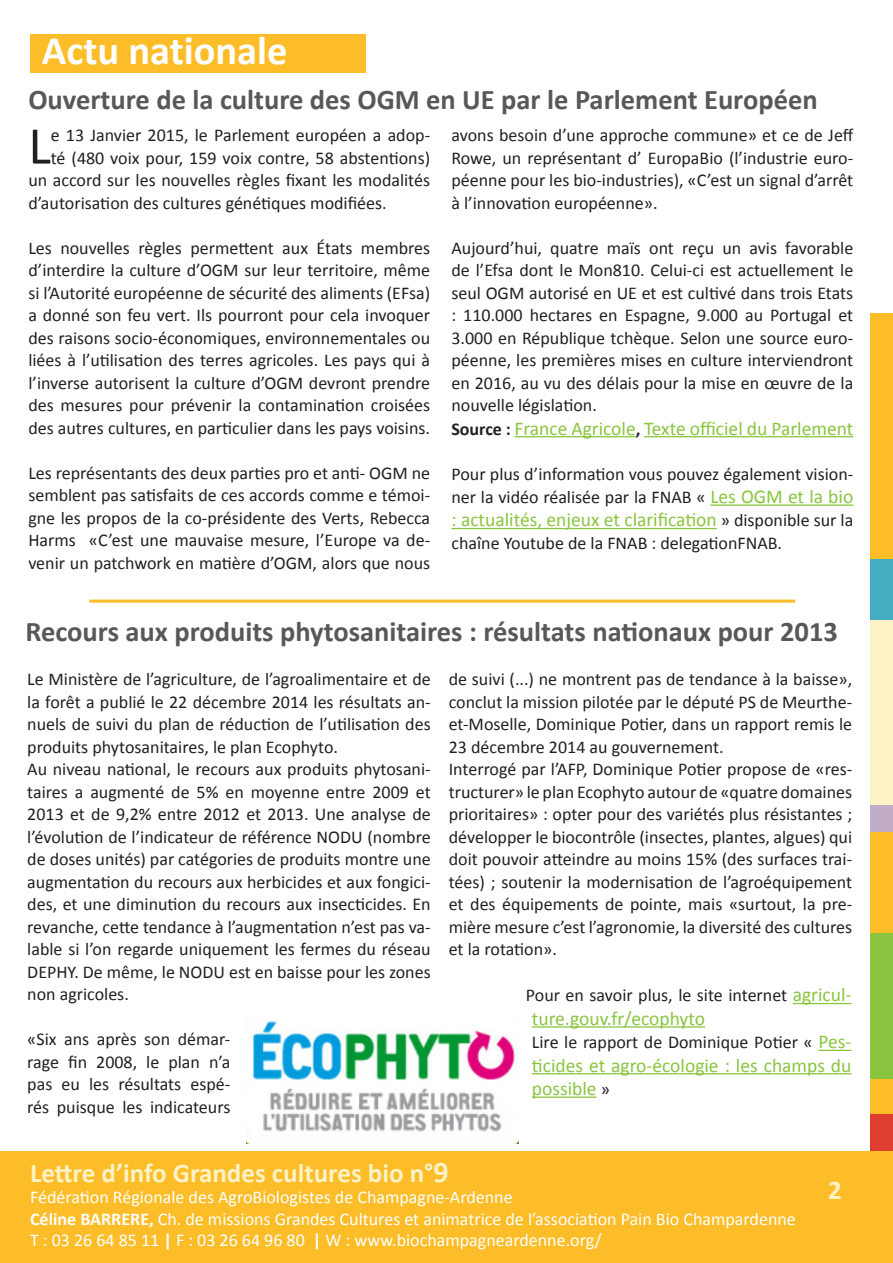
<style>
.page{position:relative;width:893px;height:1263px;background:#fff}
.page>*{position:absolute;margin:0;border:0;box-sizing:border-box;transform-origin:0 0}
.t1{font:53.4px "Calibri";color:#231f20}
.t2{font:700 40.5px "Calibri";color:#fff}
.t3{font:700 28.5px "Calibri";color:#57585a}
.t4{font:700 27px "Calibri";color:#fef2c7}
.t5{font:19.5px/23.4px "Calibri";color:#89c53f}
.t6{font:18px/22.5px "Calibri";color:#231f20;text-align:justify}
.t7{font:18px/21.6px "Calibri";color:#fff}
.s1{font-weight:700;font-size:18px;color:#231f20}
.s2{font-size:19.5px;color:#89c53f}
.s3{font-size:18px;color:#231f20}
.s4{font-size:30px}
.s5{font-weight:700}
</style>
<div class="page">
<div style="left:870px;top:313px;width:23px;height:811px;background:#fdbd28"></div>
<div style="left:870px;top:559px;width:23px;height:453px;background:#44adc2"></div>
<div style="left:870px;top:621px;width:23px;height:453px;background:#fef2c7"></div>
<div style="left:870px;top:805px;width:23px;height:205px;background:#c2adc7"></div>
<div style="left:870px;top:852px;width:23px;height:226px;background:#89c53f"></div>
<div style="left:870px;top:832px;width:23px;height:100px;background:#fdbd28"></div>
<div style="left:870px;top:1114px;width:23px;height:39px;background:#dd3e30"></div>
<div style="left:0;top:1151px;width:893px;height:112px;background:#fdbd28"></div>
<div style="left:30px;top:34px;width:336px;height:38px;background:#fdbd28"></div>
<hr style="left:514px;top:436px;width:122px;height:1px;background:#89c53f">
<hr style="left:644px;top:436px;width:209px;height:1px;background:#89c53f">
<hr style="left:710px;top:504px;width:143px;height:2px;background:#89c53f">
<hr style="left:451px;top:528px;width:266px;height:1px;background:#89c53f">
<hr style="left:793px;top:1003px;width:58px;height:1px;background:#89c53f">
<hr style="left:532px;top:1026px;width:173px;height:1px;background:#89c53f">
<hr style="left:818px;top:1050px;width:33px;height:1px;background:#89c53f">
<hr style="left:532px;top:1073px;width:319px;height:1px;background:#89c53f">
<hr style="left:532px;top:1096px;width:65px;height:2px;background:#89c53f">
<hr style="left:89px;top:600px;width:706px;height:3px;background:#fdbd28">
<img style="left:247px;top:1015px;width:271px;height:129px">
<p class="t2" style="left:42px;top:25px;width:247px">Actu nationale</p>
<p class="t3" style="left:28px;top:81px;width:791px">Ouverture de la culture des OGM en UE par le Parlement Européen</p>
<p class="t1" style="left:28px;top:112px;width:24px">L</p>
<p class="t6" style="left:51px;top:124px;width:381px">e 13 Janvier 2015, le Parlement européen a adop-</p>
<p class="t6" style="left:51px;top:146px;width:381px">té (480 voix pour, 159 voix contre, 58 abstentions)</p>
<p class="t6" style="left:28px;top:169px;width:403px">un accord sur les nouvelles règles fixant les modalités</p>
<p class="t6" style="left:28px;top:191px;width:360px">d’autorisation des cultures génétiques modifiées.</p>
<p class="t6" style="left:28px;top:236px;width:403px">Les nouvelles règles permettent aux États membres d’interdire la culture d’OGM sur leur territoire, même si l’Autorité européenne de sécurité des aliments (EFsa) a donné son feu vert. Ils pourront pour cela invoquer des raisons socio-économiques, environnementales ou liées à l’utilisation des terres agricoles. Les pays qui à l’inverse autorisent la culture d’OGM devront prendre des mesures pour prévenir la contamination croisées des autres cultures, en particulier dans les pays voisins.</p>
<p class="t6" style="left:28px;top:461px;width:403px">Les représentants des deux parties pro et anti- OGM ne semblent pas satisfaits de ces accords comme e témoi&shy;gne les propos de la co-présidente des Verts, Rebecca Harms «C’est une mauvaise mesure, l’Europe va de&shy;venir un patchwork en matière d’OGM, alors que nous</p>
<p class="t6" style="left:451px;top:124px;width:403px">avons besoin d’une approche commune» et ce de Jeff Rowe, un représentant d’ EuropaBio (l’industrie euro&shy;péenne pour les bio-industries), «C’est un signal d’arrêt à l’innovation européenne».</p>
<p class="t6" style="left:451px;top:236px;width:403px">Aujourd’hui, quatre maïs ont reçu un avis favorable de l’Efsa dont le Mon810. Celui-ci est actuellement le seul OGM autorisé en UE et est cultivé dans trois Etats : 110.000 hectares en Espagne, 9.000 au Portugal et 3.000 en République tchèque. Selon une source euro&shy;péenne, les premières mises en culture interviendront en 2016, au vu des délais pour la mise en œuvre de la nouvelle législation.</p>
<p class="t5" style="left:451px;top:416px;width:403px"><span class="s1">Source :</span> France Agricole<span class="s1">,</span> Texte officiel du Parlement</p>
<p class="t6" style="left:451px;top:462px;width:403px;line-height:23.4px">Pour plus d’information vous pouvez également vision&shy;ner la vidéo réalisée par la FNAB « <span class="s2">Les OGM et la bio</span></p>
<p class="t5" style="left:451px;top:508px;width:403px">: actualités, enjeux et clarification <span class="s3">» disponible sur la</span></p>
<p class="t6" style="left:451px;top:532px;width:332px">chaîne Youtube de la FNAB : delegationFNAB.</p>
<p class="t3" style="left:26px;top:613px;width:814px">Recours aux produits phytosanitaires : résultats nationaux pour 2013</p>
<p class="t6" style="left:27px;top:668px;width:405px">Le Ministère de l’agriculture, de l’agroalimentaire et de la forêt a publié le 22 décembre 2014 les résultats an&shy;nuels de suivi du plan de réduction de l’utilisation des produits phytosanitaires, le plan Ecophyto.</p>
<p class="t6" style="left:27px;top:758px;width:405px">Au niveau national, le recours aux produits phytosani&shy;taires a augmenté de 5% en moyenne entre 2009 et 2013 et de 9,2% entre 2012 et 2013. Une analyse de l’évolution de l’indicateur de référence NODU (nombre de doses unités) par catégories de produits montre une augmentation du recours aux herbicides et aux fongici&shy;des, et une diminution du recours aux insecticides. En revanche, cette tendance à l’augmentation n’est pas va&shy;lable si l’on regarde uniquement les fermes du réseau DEPHY. De même, le NODU est en baisse pour les zones non agricoles.</p>
<p class="t6" style="left:27px;top:1028px;width:205px">«Six ans après son démar&shy;rage fin 2008, le plan n’a pas eu les résultats espé&shy;rés puisque les indicateurs</p>
<p class="t6" style="left:449px;top:668px;width:405px">de suivi (...) ne montrent pas de tendance à la baisse», conclut la mission pilotée par le député PS de Meurthe&shy;et-Moselle, Dominique Potier, dans un rapport remis le 23 décembre 2014 au gouvernement.</p>
<p class="t6" style="left:449px;top:758px;width:405px">Interrogé par l’AFP, Dominique Potier propose de «res&shy;tructurer» le plan Ecophyto autour de «quatre domaines prioritaires» : opter pour des variétés plus résistantes ; développer le biocontrôle (insectes, plantes, algues) qui doit pouvoir atteindre au moins 15% (des surfaces trai&shy;tées) ; soutenir la modernisation de l’agroéquipement et des équipements de pointe, mais «surtout, la pre&shy;mière mesure c’est l’agronomie, la diversité des cultures et la rotation».</p>
<p class="t6" style="left:526px;top:984px;width:327px">Pour en savoir plus, le site internet <span class="s2">agricul-</span></p>
<p class="t5" style="left:532px;top:1007px;width:175px">ture.gouv.fr/ecophyto</p>
<p class="t6" style="left:532px;top:1031px;width:321px">Lire le rapport de Dominique Potier « <span class="s2">Pes-</span></p>
<p class="t5" style="left:532px;top:1053px;width:321px">ticides et agro-écologie : les champs du possible <span class="s3">»</span></p>
<h3 class="t4" style="left:30px;top:1155px;width:420px">Lettre d’info Grandes cultures bio n°<span class="s4">9</span></h3>
<p class="t7" style="left:30px;top:1186px;width:767px">Fédération Régionale des AgroBiologistes de Champagne-Ardenne<br><span class="s5">Céline BARRERE,</span> Ch. de missions Grandes Cultures et animatrice de l’association Pain Bio Champardenne<br>T : 03 26 64 85 11 <span class="s5">|</span> F : 03 26 64 96 80 <span class="s5">|</span> W : www.biochampagneardenne.org/</p>
<h3 class="t4" style="left:828px;top:1172px;width:15px">2</h3>
</div>
